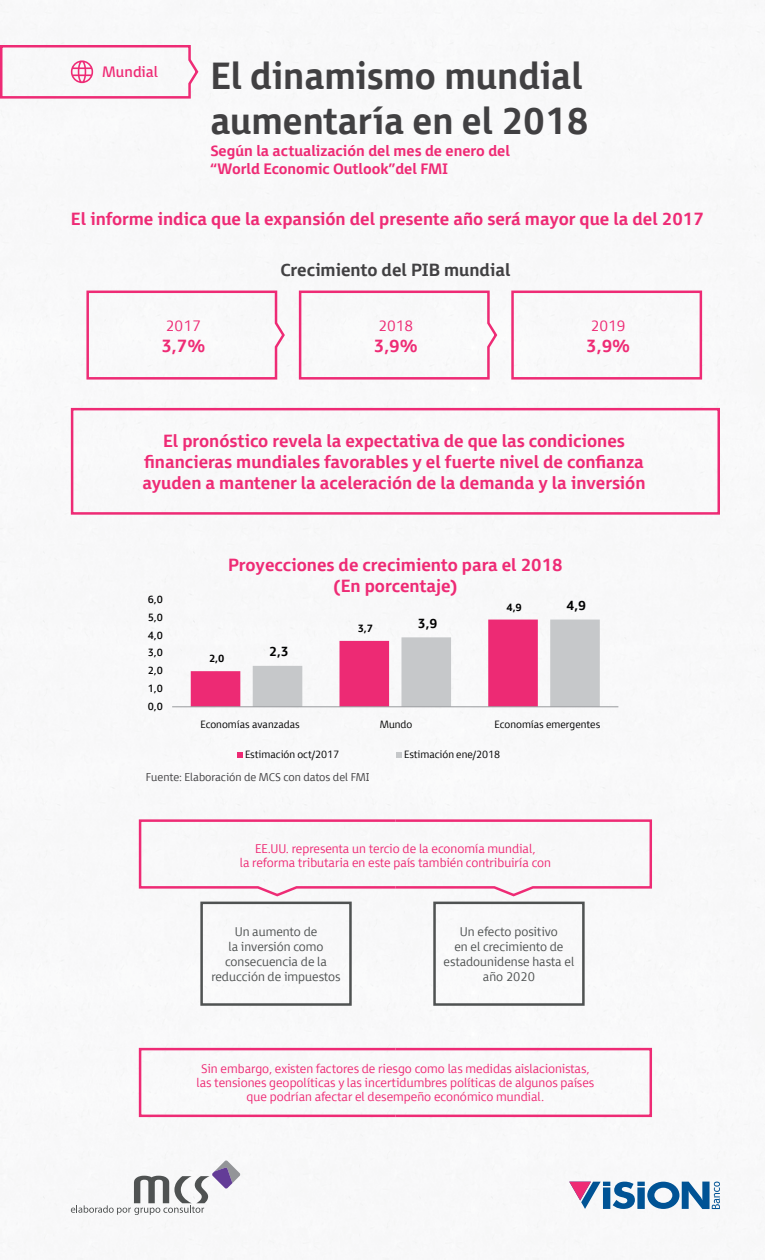
<style>
.page{position:relative;width:765px;height:1260px;background:#fff}
.page>*{position:absolute;margin:0;border:0;box-sizing:border-box;transform-origin:0 0}
.t1{font:700 37.5px/45px "Vision Type";color:#414042}
.t2{font:700 17.5px/21px "Vision Type";color:#ee2b75;text-align:center}
.t3{font:700 17.5px "Vision Type";color:#414042}
.t4{font:700 15px/18px "Vision Type";color:#ee2b75}
.t5{font:300 15px "Vision Type";color:#ee2b75}
.t6{font:15px "Vision Type";color:#ee2b75}
.t7{font:700 13.12px "Vision Type";color:#000}
.t8{font:300 12.5px/13.8px "Vision Type";color:#ee2b75;text-align:center}
.t9{font:300 12.5px/15px "Vision Type";color:#4f5252;text-align:center}
.t10{font:300 11.25px "Vision Type";color:#414042}
.t11{font:300 10.38px "Vision Type";color:#000}
.t12{font:10.38px "Vision Type";color:#000}
.t13{font:700 10.38px "Vision Type";color:#000}
</style>
<div class="page">
<svg style="left:71px;top:1160px;width:169px;height:55px"></svg>
<svg style="left:569px;top:1182px;width:151px;height:27px"></svg>
<svg style="left:0;top:44px;width:199px;height:55px"></svg>
<svg style="left:138px;top:1047px;width:515px;height:71px"></svg>
<svg style="left:138px;top:819px;width:515px;height:188px"></svg>
<svg style="left:70px;top:407px;width:650px;height:108px"></svg>
<svg style="left:86px;top:290px;width:199px;height:90px"></svg>
<svg style="left:298px;top:290px;width:200px;height:90px"></svg>
<div style="left:511px;top:291px;width:191px;height:89px;border:2px solid #ee2b75"></div>
<svg style="left:191px;top:620px;width:409px;height:86px"></svg>
<hr style="left:172px;top:706px;width:446px;height:1px;background:#989a9d">
<svg style="left:237px;top:752px;width:6px;height:6px"></svg>
<svg style="left:396px;top:752px;width:6px;height:6px"></svg>
<p class="t6" style="left:102px;top:60px;width:57px">Mundial</p>
<h1 class="t1" style="left:210px;top:48px;width:380px">El dinamismo mundial aumentaría en el 2018</h1>
<p class="t4" style="left:210px;top:140px;width:301px">Según la actualización del mes de enero del “World Economic Outlook”del FMI</p>
<p class="t2" style="left:71px;top:206px;width:635px">El informe indica que la expansión del presente año será mayor que la del 2017</p>
<p class="t3" style="left:280px;top:255px;width:232px">Crecimiento del PIB mundial</p>
<p class="t5" style="left:166px;top:314px;width:36px">2017</p>
<p class="t2" style="left:161px;top:333px;width:45px">3,7%</p>
<p class="t5" style="left:378px;top:314px;width:36px">2018</p>
<p class="t2" style="left:374px;top:333px;width:45px">3,9%</p>
<p class="t5" style="left:591px;top:314px;width:36px">2019</p>
<p class="t2" style="left:586px;top:333px;width:45px">3,9%</p>
<p class="t2" style="left:143px;top:428px;width:504px">El pronóstico revela la expectativa de que las condiciones financieras mundiales favorables y el fuerte nivel de confianza ayuden a mantener la aceleración de la demanda y la inversión</p>
<p class="t12" style="left:148px;top:591px;width:17px">6,0</p>
<p class="t12" style="left:148px;top:609px;width:17px">5,0</p>
<p class="t12" style="left:148px;top:626px;width:17px">4,0</p>
<p class="t12" style="left:148px;top:644px;width:17px">3,0</p>
<p class="t12" style="left:148px;top:662px;width:17px">2,0</p>
<p class="t12" style="left:148px;top:680px;width:17px">1,0</p>
<p class="t12" style="left:148px;top:698px;width:17px">0,0</p>
<p class="t2" style="left:228px;top:552px;width:336px">Proyecciones de crecimiento para el 2018 (En porcentaje)</p>
<p class="t13" style="left:209px;top:650px;width:17px">2,0</p>
<p class="t7" style="left:269px;top:641px;width:21px">2,3</p>
<p class="t13" style="left:358px;top:620px;width:17px">3,7</p>
<p class="t7" style="left:418px;top:613px;width:21px">3,9</p>
<p class="t13" style="left:506px;top:599px;width:17px">4,9</p>
<p class="t7" style="left:567px;top:595px;width:21px">4,9</p>
<p class="t11" style="left:200px;top:716px;width:101px">Economías avanzadas</p>
<p class="t11" style="left:380px;top:716px;width:34px">Mundo</p>
<p class="t11" style="left:495px;top:716px;width:107px">Economías emergentes</p>
<p class="t11" style="left:245px;top:746px;width:96px">Estimación oct/2017</p>
<p class="t11" style="left:404px;top:746px;width:98px">Estimación ene/2018</p>
<p class="t10" style="left:146px;top:768px;width:225px">Fuente: Elaboración de MCS con datos del FMI</p>
<p class="t8" style="left:240px;top:840px;width:313px">EE.UU. representa un tercio de la economía mundial,<br>la reforma tributaria en este país también contribuiría con</p>
<p class="t9" style="left:211px;top:923px;width:131px">Un aumento de<br>la inversión como consecuencia de la reducción de impuestos</p>
<p class="t9" style="left:444px;top:923px;width:132px">Un efecto positivo<br>en el crecimiento de estadounidense hasta el año 2020</p>
<p class="t8" style="left:197px;top:1061px;width:399px">Sin embargo, existen factores de riesgo como las medidas aislacionistas, las tensiones geopolíticas y las incertidumbres políticas de algunos países que podrían afectar el desempeño económico mundial.</p>
</div>
